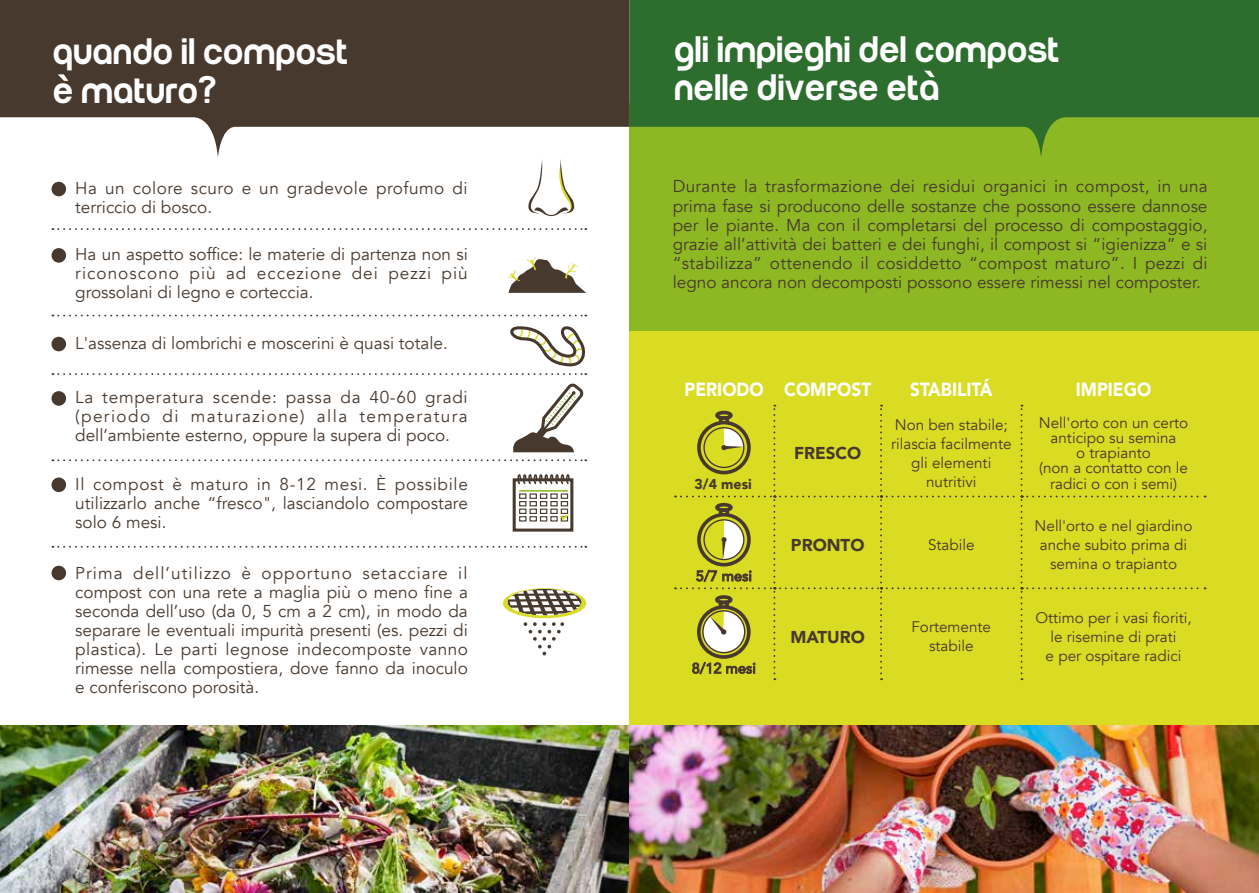
<style>
.page{position:relative;width:1259px;height:893px;background:#fff}
.page>*{position:absolute;margin:0;border:0;box-sizing:border-box;transform-origin:0 0}
.t1{font:500 38.1px/38.1px "Run";color:#fff}
.t2{font:900 19.05px "Avenir";color:#fff;scale:.9 1}
.t3{font:17.1px/19px "Avenir";color:#48392e;text-align:justify}
.t4{font:17.1px/19px "Avenir";letter-spacing:.03em;color:#48392e}
.t5{font:900 17.1px "Avenir";color:#48392e}
.t6{font:15.3px/19px "Avenir";color:#48392e;text-align:center}
.t7{font:900 14.25px "Avenir";color:#48392e}
</style>
<div class="page">
<div style="left:629px;top:104px;width:630px;height:789px;background:#8db824"></div>
<svg style="left:629px;top:0;width:630px;height:157px;fill:#2d6e2f"></svg>
<svg style="left:0;top:0;width:629px;height:157px;fill:#48392e"></svg>
<img style="left:0;top:726px;width:1259px;height:167px">
<div style="left:629px;top:332px;width:630px;height:400px;background:#dadb23"></div>
<svg style="left:675px;top:405px;width:530px;height:275px"></svg>
<div style="left:702px;top:610px;width:43px;height:43px;border:1px solid #48392e;border-radius:50%"></div>
<svg style="left:58px;top:74px;width:10px;height:7px"></svg>
<svg style="left:924px;top:71px;width:10px;height:6px"></svg>
<div style="left:51px;top:182px;width:15px;height:14px;background:#48392e;border-radius:50%"></div>
<div style="left:51px;top:248px;width:15px;height:15px;background:#48392e;border-radius:50%"></div>
<div style="left:51px;top:391px;width:15px;height:15px;background:#48392e;border-radius:50%"></div>
<div style="left:51px;top:477px;width:15px;height:15px;background:#48392e;border-radius:50%"></div>
<div style="left:51px;top:566px;width:15px;height:14px;background:#48392e;border-radius:50%"></div>
<svg style="left:52px;top:228px;width:534px;height:2px"></svg>
<svg style="left:52px;top:315px;width:534px;height:1px"></svg>
<svg style="left:52px;top:459px;width:534px;height:2px"></svg>
<svg style="left:52px;top:546px;width:534px;height:2px"></svg>
<svg style="left:52px;top:326px;width:536px;height:49px"></svg>
<div style="left:512px;top:478px;width:61px;height:54px;border:3px solid #48392e"></div>
<svg style="left:517px;top:474px;width:54px;height:10px"></svg>
<hr style="left:519px;top:490px;width:49px;height:2px;background:#8db824">
<div style="left:519px;top:493px;width:7px;height:6px;border:1px solid #48392e"></div>
<div style="left:529px;top:493px;width:8px;height:6px;border:1px solid #48392e"></div>
<div style="left:540px;top:493px;width:7px;height:6px;border:1px solid #48392e"></div>
<div style="left:550px;top:493px;width:8px;height:6px;border:1px solid #48392e"></div>
<div style="left:561px;top:493px;width:7px;height:6px;border:1px solid #48392e"></div>
<div style="left:529px;top:501px;width:8px;height:5px;border:1px solid #48392e"></div>
<div style="left:550px;top:501px;width:8px;height:5px;border:1px solid #48392e"></div>
<div style="left:529px;top:509px;width:8px;height:5px;border:1px solid #48392e"></div>
<div style="left:550px;top:509px;width:8px;height:5px;border:1px solid #48392e"></div>
<svg style="left:519px;top:501px;width:7px;height:20px"></svg>
<div style="left:529px;top:516px;width:8px;height:5px;border:1px solid #48392e"></div>
<svg style="left:540px;top:501px;width:7px;height:20px"></svg>
<div style="left:550px;top:516px;width:8px;height:5px;border:1px solid #48392e"></div>
<svg style="left:560px;top:501px;width:10px;height:26px"></svg>
<svg style="left:513px;top:383px;width:71px;height:69px"></svg>
<svg style="left:528px;top:159px;width:47px;height:57px"></svg>
<svg style="left:508px;top:257px;width:78px;height:36px"></svg>
<div style="left:688px;top:475px;width:67px;height:15px;background:#dadb23"></div>
<svg style="left:503px;top:588px;width:83px;height:67px"></svg>
<h1 class="t1" style="left:53px;top:36px;width:296px">QUANDO IL COMPOST<br>E MATURO?</h1>
<p class="t4" style="left:75px;top:179px;width:394px">Ha un colore scuro e un gradevole profumo di terriccio di bosco.</p>
<p class="t3" style="left:75px;top:245px;width:394px">Ha un aspetto soffice: le materie di partenza non si riconoscono più ad eccezione dei pezzi più grossolani di legno e corteccia.</p>
<p class="t3" style="left:75px;top:334px;width:374px">L'assenza di lombrichi e moscerini è quasi totale.</p>
<p class="t3" style="left:75px;top:388px;width:394px">La temperatura scende: passa da 40-60 gradi (periodo di maturazione) alla temperatura dell’ambiente esterno, oppure la supera di poco.</p>
<p class="t3" style="left:75px;top:474px;width:394px">Il compost è maturo in 8-12 mesi. È possibile utilizzarlo anche “fresco", lasciandolo compostare solo 6 mesi.</p>
<p class="t3" style="left:75px;top:564px;width:394px">Prima dell’utilizzo è opportuno setacciare il compost con una rete a maglia più o meno fine a seconda dell’uso (da 0, 5 cm a 2 cm), in modo da separare le eventuali impurità presenti (es. pezzi di plastica). Le parti legnose indecomposte vanno rimesse nella compostiera, dove fanno da inoculo e conferiscono porosità.</p>
<h1 class="t1" style="left:674px;top:33px;width:387px">GLI IMPIEGHI DEL COMPOST<br>NELLE DIVERSE ETA</h1>
<p class="t3" style="left:672px;top:177px;width:536px">Durante la trasformazione dei residui organici in compost, in una prima fase si producono delle sostanze che possono essere dannose per le piante. Ma con il completarsi del processo di compostaggio, grazie all’attività dei batteri e dei funghi, il compost si “igienizza” e si “stabilizza” ottenendo il cosiddetto “compost maturo”. I pezzi di legno ancora non decomposti possono essere rimessi nel composter.</p>
<p class="t2" style="left:684px;top:373px;width:209px">PERIODO COMPOST</p>
<p class="t2" style="left:910px;top:373px;width:93px">STABILITÁ</p>
<p class="t2" style="left:1075px;top:373px;width:85px">IMPIEGO</p>
<p class="t7" style="left:694px;top:472px;width:59px">3/4 mesi</p>
<p class="t5" style="left:794px;top:439px;width:69px">FRESCO</p>
<p class="t6" style="left:891px;top:415px;width:122px">Non ben stabile; rilascia facilmente gli elementi nutritivi</p>
<p class="t6" style="left:1039px;top:415px;width:151px;line-height:15.3px">Nell'orto con un certo anticipo su semina<br>o trapianto<br>(non a contatto con le radici o con i semi)</p>
<p class="t5" style="left:791px;top:530px;width:75px">PRONTO</p>
<p class="t6" style="left:928px;top:535px;width:48px">Stabile</p>
<p class="t6" style="left:1034px;top:516px;width:159px">Nell'orto e nel giardino anche subito prima di semina o trapianto</p>
<p class="t5" style="left:790px;top:622px;width:76px">MATURO</p>
<p class="t6" style="left:911px;top:618px;width:81px">Fortemente stabile</p>
<p class="t6" style="left:1035px;top:608px;width:158px">Ottimo per i vasi fioriti, le risemine di prati<br>e per ospitare radici</p>
</div>
